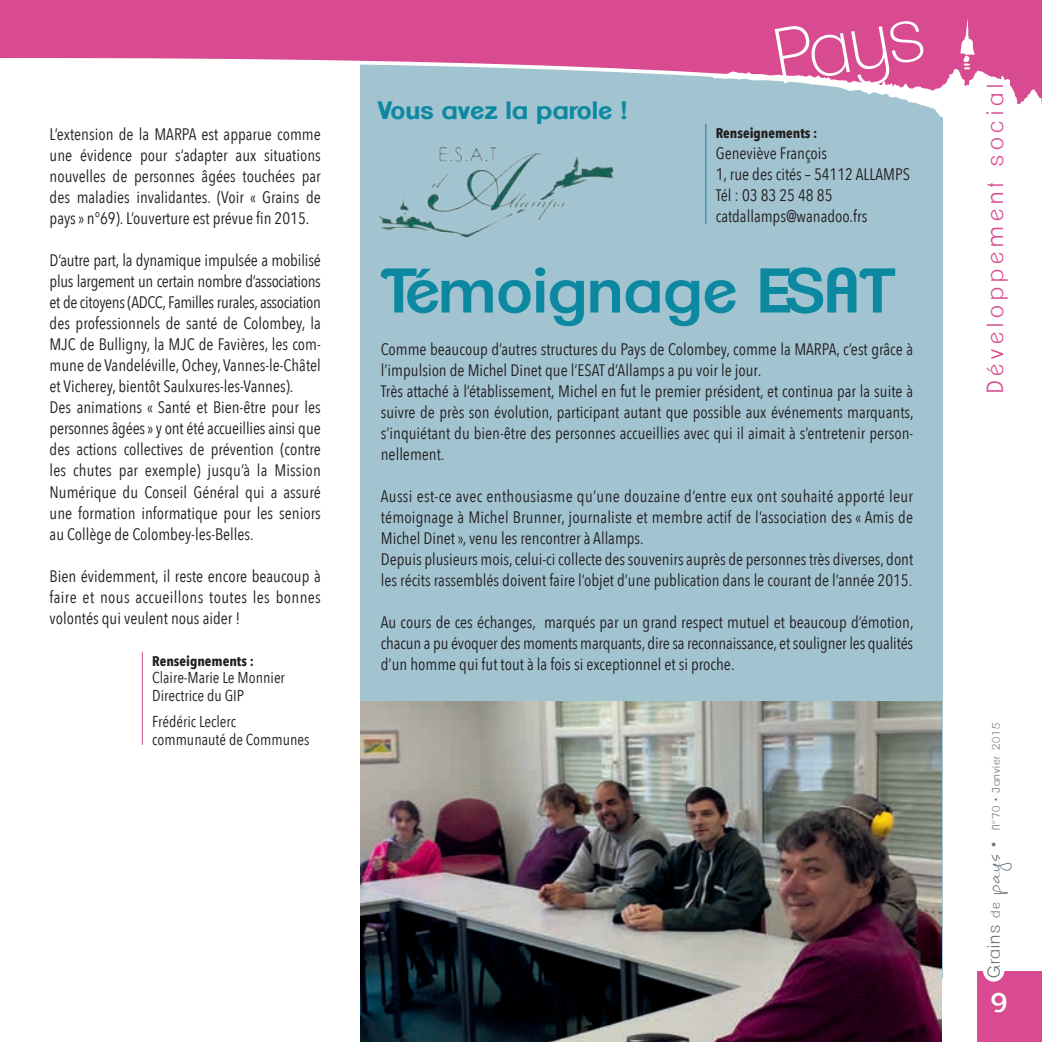
<style>
.page{position:relative;width:1042px;height:1042px;background:#fff}
.page>*{position:absolute;margin:0;border:0;box-sizing:border-box;transform-origin:0 0}
.t1{font:200 76.3px "Clemente P Dac";color:#fff}
.t2{font:600 61.25px "Clemente P Dak";color:#0c89a1}
.t3{font:42.18px "Mathilde";color:#6b757c}
.t4{font:600 26.25px "Clemente P Dak";color:#fff}
.t5{font:700 24.5px "Clemente P Dam";color:#0c89a1}
.t6{font:300 22.75px "Clemente P Dae";letter-spacing:.22em;color:#d84b90}
.t7{font:300 16.97px "Clemente P Dae";letter-spacing:.08em;color:#6b757c}
.t8{font:16.62px/21px "Avenir Next Condensed";color:#231f20}
.t9{font:15.75px/17.5px "Avenir Next Condensed";color:#231f20}
.t10{font:700 14px "Avenir Next Condensed";color:#231f20}
.t11{font:300 10.5px "Clemente P Dae";letter-spacing:.08em;color:#6b757c}
.s1{font-size:16.97px}
.s2{font-size:12.6px}
</style>
<div class="page">
<div style="left:977px;top:971px;width:65px;height:71px;background:#d84b90"></div>
<div style="left:983px;top:959px;width:21px;height:22px;background:#fff;border-radius:50%"></div>
<div style="left:360px;top:0;width:583px;height:978px;background:#a2c3d0"></div>
<svg style="left:1px;top:0;width:1041px;height:157px"></svg>
<img style="left:713px;top:19px;width:329px;height:133px">
<svg style="left:0;top:0;width:1px;height:58px"></svg>
<img style="left:377px;top:130px;width:255px;height:108px">
<img style="left:360px;top:701px;width:581px;height:341px">
<hr style="left:142px;top:652px;width:1px;height:93px;background:#d84b90">
<hr style="left:705px;top:124px;width:1px;height:100px;background:#0c89a1">
<p class="t8" style="left:50px;top:123px;width:273px;text-align:justify">L’extension de la MARPA est apparue comme une évidence pour s’adapter aux situations nouvelles de personnes âgées touchées par des maladies invalidantes. (Voir « Grains de pays » n°69). L’ouverture est prévue fin 2015.</p>
<p class="t8" style="left:50px;top:249px;width:273px">D’autre part, la dynamique impulsée a mobilisé plus largement un certain nombre d’associations et de citoyens (ADCC, Familles rurales, association des professionnels de santé de Colombey, la MJC de Bulligny, la MJC de Favières, les com&shy;mune de Vandeléville, Ochey, Vannes-le-Châtel et Vicherey, bientôt Saulxures-les-Vannes).<br>Des animations « Santé et Bien-être pour les personnes âgées » y ont été accueillies ainsi que des actions collectives de prévention (contre les chutes par exemple) jusqu’à la Mission Numérique du Conseil Général qui a assuré une formation informatique pour les seniors au Collège de Colombey-les-Belles.</p>
<p class="t8" style="left:50px;top:564px;width:273px;text-align:justify">Bien évidemment, il reste encore beaucoup à faire et nous accueillons toutes les bonnes volontés qui veulent nous aider !</p>
<p class="t10" style="left:152px;top:652px;width:103px">Renseignements :</p>
<p class="t9" style="left:152px;top:668px;width:134px">Claire-Marie Le Monnier<br>Directrice du GIP</p>
<p class="t9" style="left:152px;top:712px;width:159px">Frédéric Leclerc communauté de Communes</p>
<h3 class="t5" style="left:377px;top:95px;width:251px">Vous avez la parole !</h3>
<h1 class="t1" style="left:768px;top:14px;width:150px;rotate:-10deg">Pays</h1>
<p class="t10" style="left:716px;top:124px;width:103px">Renseignements :</p>
<p class="t8" style="left:716px;top:142px;width:196px">Geneviève François<br>1, rue des cités – 54112 ALLAMPS<br>Tél : 03 83 25 48 85 catdallamps@wanadoo.frs</p>
<h2 class="t2" style="left:381px;top:254px;width:516px">Témoignage ESAT</h2>
<p class="t8" style="left:381px;top:337px;width:534px">Comme beaucoup d’autres structures du Pays de Colombey, comme la MARPA, c’est grâce à l’impulsion de Michel Dinet que l’ESAT d’Allamps a pu voir le jour.<br>Très attaché à l’établissement, Michel en fut le premier président, et continua par la suite à suivre de près son évolution, participant autant que possible aux événements marquants, s’inquiétant du bien-être des personnes accueillies avec qui il aimait à s’entretenir person&shy;nellement.</p>
<p class="t8" style="left:381px;top:484px;width:534px">Aussi est-ce avec enthousiasme qu’une douzaine d’entre eux ont souhaité apporté leur témoignage à Michel Brunner, journaliste et membre actif de l’association des « Amis de Michel Dinet », venu les rencontrer à Allamps.<br>Depuis plusieurs mois, celui-ci collecte des souvenirs auprès de personnes très diverses, dont les récits rassemblés doivent faire l’objet d’une publication dans le courant de l’année 2015.</p>
<p class="t8" style="left:381px;top:610px;width:534px;text-align:justify">Au cours de ces échanges, marqués par un grand respect mutuel et beaucoup d’émotion, chacun a pu évoquer des moments marquants, dire sa reconnaissance, et souligner les qualités d’un homme qui fut tout à la fois si exceptionnel et si proche.</p>
<h3 class="t6" style="left:982px;top:393px;width:310px;rotate:-90deg">Développement social</h3>
<p class="t11" style="left:990px;top:846px;width:126px;rotate:-90deg"><span class="s1">•</span> N°70 • Janvier 2015</p>
<h3 class="t3" style="left:960px;top:895px;width:43px;rotate:-90deg">pays</h3>
<p class="t7" style="left:984px;top:978px;width:77px;rotate:-90deg">Grains <span class="s2">de</span></p>
<h3 class="t4" style="left:990px;top:987px;width:19px">9</h3>
</div>
